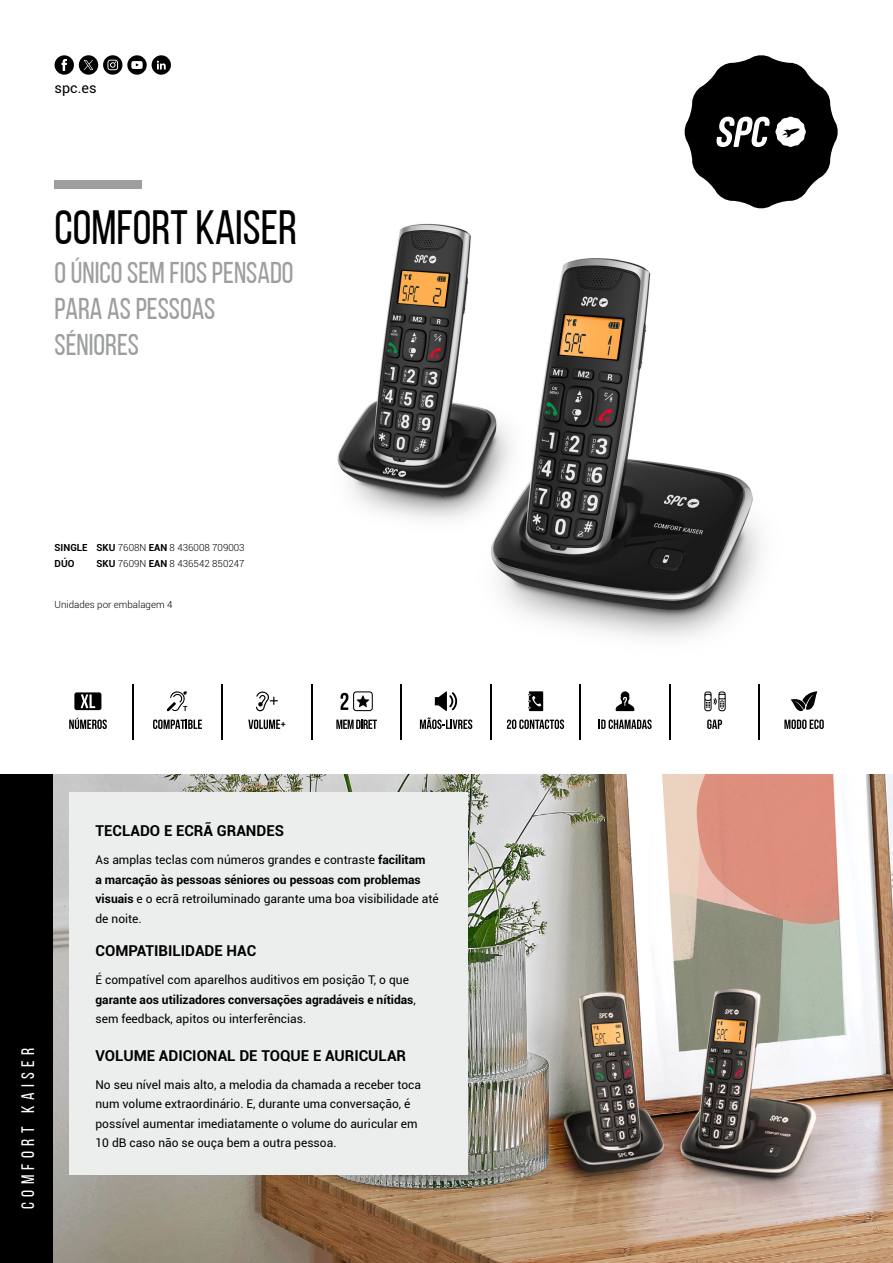
<style>
.page{position:relative;width:893px;height:1263px;background:#fff}
.page>*{position:absolute;margin:0;border:0;box-sizing:border-box;transform-origin:0 0}
.t1{font:48px "Bebas Neue";color:#000}
.t2{font:30px/36px "Bebas Neue";color:#9c9e9f}
.t3{font:18px "Bebas Neue";letter-spacing:.3em;color:#fff}
.t4{font:700 15px "Roboto";color:#000}
.t5{font:14.4px "Roboto";color:#000}
.t6{font:12px/19.5px "Roboto";color:#000}
.t7{font:300 9.75px/15.9px "Roboto";color:#000}
.s1{font-weight:700}
</style>
<div class="page">
<img style="left:337px;top:223px;width:424px;height:415px">
<svg style="left:684px;top:55px;width:154px;height:154px"></svg>
<div style="left:55px;top:180px;width:87px;height:9px;background:#9c9e9f"></div>
<div style="left:0;top:774px;width:55px;height:489px;background:#000"></div>
<img style="left:54px;top:774px;width:839px;height:489px">
<div style="left:69px;top:792px;width:399px;height:382px;background:#eceded"></div>
<svg style="left:55px;top:55px;width:116px;height:20px"></svg>
<svg style="left:707px;top:719px;width:15px;height:10px"></svg>
<svg style="left:704px;top:691px;width:22px;height:20px"></svg>
<svg style="left:507px;top:719px;width:57px;height:10px"></svg>
<svg style="left:528px;top:691px;width:15px;height:20px"></svg>
<svg style="left:616px;top:691px;width:18px;height:20px"></svg>
<svg style="left:599px;top:719px;width:53px;height:10px"></svg>
<svg style="left:791px;top:691px;width:26px;height:20px"></svg>
<svg style="left:819px;top:719px;width:5px;height:10px"></svg>
<svg style="left:784px;top:719px;width:38px;height:10px"></svg>
<hr style="left:311px;top:684px;width:2px;height:55px;background:#000">
<hr style="left:669px;top:684px;width:2px;height:55px;background:#000">
<hr style="left:221px;top:684px;width:2px;height:55px;background:#000">
<hr style="left:400px;top:684px;width:2px;height:55px;background:#000">
<hr style="left:132px;top:684px;width:2px;height:55px;background:#000">
<hr style="left:490px;top:684px;width:2px;height:55px;background:#000">
<hr style="left:579px;top:684px;width:2px;height:55px;background:#000">
<hr style="left:758px;top:684px;width:2px;height:55px;background:#000">
<svg style="left:420px;top:691px;width:52px;height:38px"></svg>
<svg style="left:336px;top:720px;width:41px;height:9px"></svg>
<svg style="left:341px;top:691px;width:32px;height:20px"></svg>
<svg style="left:153px;top:719px;width:49px;height:10px"></svg>
<svg style="left:167px;top:691px;width:20px;height:21px"></svg>
<svg style="left:248px;top:719px;width:37px;height:10px"></svg>
<svg style="left:256px;top:691px;width:22px;height:20px"></svg>
<svg style="left:74px;top:692px;width:27px;height:18px"></svg>
<svg style="left:69px;top:718px;width:38px;height:11px"></svg>
<p class="t5" style="left:55px;top:78px;width:44px">spc.es</p>
<h1 class="t1" style="left:55px;top:202px;width:244px">COMFORT KAISER</h1>
<h2 class="t2" style="left:55px;top:255px;width:241px">O ÚNICO SEM FIOS PENSADO<br>PARA AS PESSOAS<br>SÉNIORES</h2>
<p class="t7" style="left:55px;top:540px;width:192px"><span class="s1">SINGLE SKU</span> 7608N <span class="s1">EAN</span> 8 436008 709003<br><span class="s1">DÚO</span></p>
<p class="t7" style="left:97px;top:556px;width:150px"><span class="s1">SKU</span> 7609N <span class="s1">EAN</span> 8 436542 850247</p>
<p class="t7" style="left:55px;top:596px;width:119px">Unidades por embalagem 4</p>
<h3 class="t3" style="left:18px;top:1209px;width:163px;rotate:-90deg">COMFORT KAISER</h3>
<p class="t4" style="left:95px;top:820px;width:190px">TECLADO E ECRÃ GRANDES</p>
<p class="t6" style="left:95px;top:850px;width:345px">As amplas teclas com números grandes e contraste <span class="s1">facilitam<br>a marcação às pessoas séniores ou pessoas com problemas visuais</span> e o ecrã retroiluminado garante uma boa visibilidade até de noite.</p>
<p class="t4" style="left:95px;top:940px;width:162px">COMPATIBILIDADE HAC</p>
<p class="t6" style="left:95px;top:970px;width:322px">É compatível com aparelhos auditivos em posição T, o que <span class="s1">garante aos utilizadores conversações agradáveis e nítidas</span>, sem feedback, apitos ou interferências.</p>
<p class="t4" style="left:95px;top:1045px;width:312px">VOLUME ADICIONAL DE TOQUE E AURICULAR</p>
<p class="t6" style="left:95px;top:1074px;width:327px">No seu nível mais alto, a melodia da chamada a receber toca num volume extraordinário. E, durante uma conversação, é possível aumentar imediatamente o volume do auricular em 10 dB caso não se ouça bem a outra pessoa.</p>
</div>
